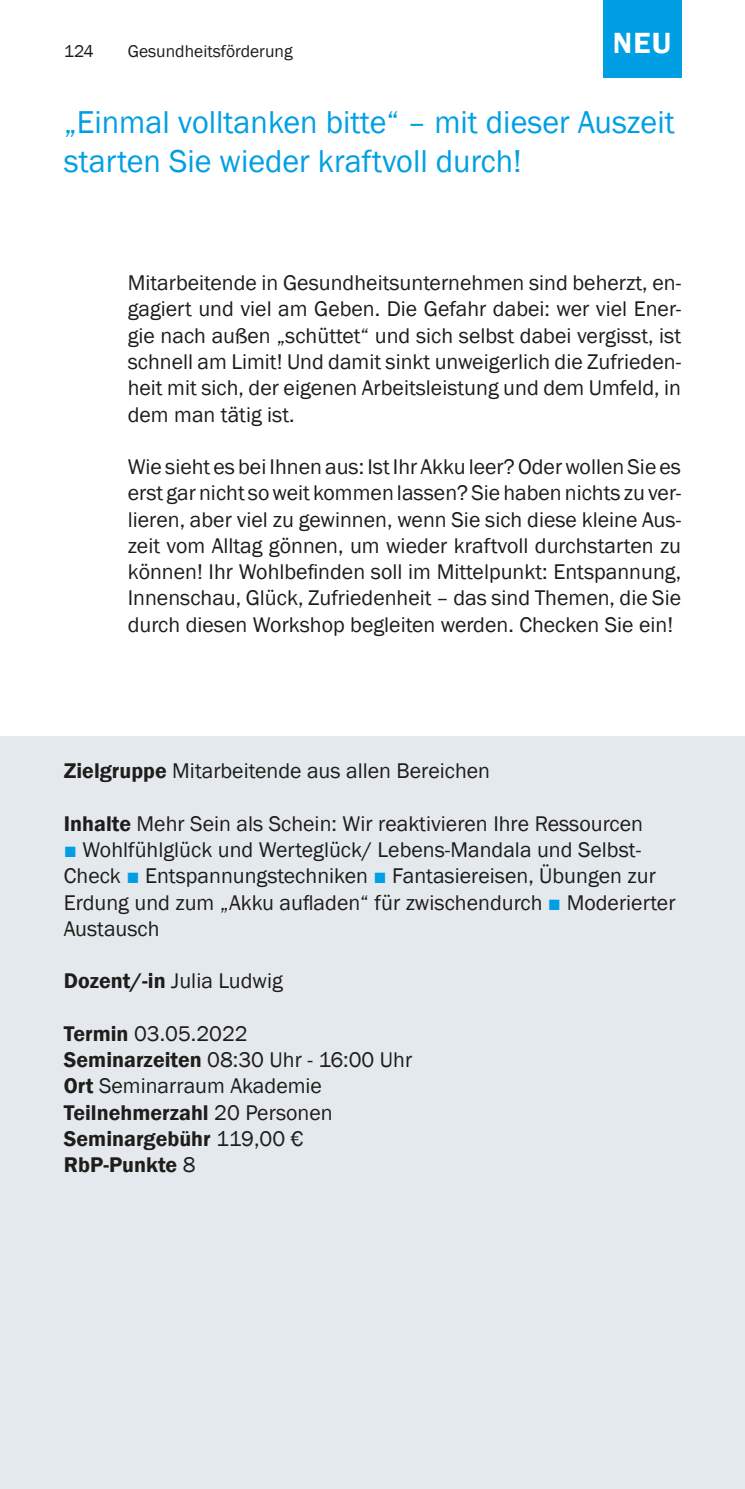
<style>
.page{position:relative;width:745px;height:1489px;background:#fff}
.page>*{position:absolute;margin:0;border:0;box-sizing:border-box;transform-origin:0 0}
.t1{font:32.5px/39px "Franklin Gothic";color:#009fe3}
.t2{font:600 30px "Franklin Gothic";color:#fff}
.t3{font:22px/26.2px "Franklin Gothic";color:#1d1d1b;text-align:justify}
.t4{font:17.5px "Franklin Gothic";color:#1d1d1b}
.s1{font-weight:600}
.s2{color:#009fe3}
</style>
<div class="page">
<div style="left:0;top:736px;width:744px;height:752px;background:#e4e9ed"></div>
<div style="left:602px;top:0;width:78px;height:78px;background:#009fe3"></div>
<hr style="left:744px;top:736px;width:1px;height:752px;background:#e4e9ed">
<p class="t4" style="left:64px;top:40px;width:32px">124</p>
<p class="t4" style="left:128px;top:40px;width:166px">Gesundheitsförderung</p>
<h2 class="t2" style="left:612px;top:25px;width:60px">NEU</h2>
<h1 class="t1" style="left:64px;top:103px;width:612px">„Einmal volltanken bitte“ – mit dieser Auszeit starten Sie wieder kraftvoll durch!</h1>
<p class="t3" style="left:128px;top:270px;width:554px">Mitarbeitende in Gesundheitsunternehmen sind beherzt, en&shy;gagiert und viel am Geben. Die Gefahr dabei: wer viel Ener&shy;gie nach außen „schüttet“ und sich selbst dabei vergisst, ist schnell am Limit! Und damit sinkt unweigerlich die Zufrieden&shy;heit mit sich, der eigenen Arbeitsleistung und dem Umfeld, in dem man tätig ist.</p>
<p class="t3" style="left:128px;top:454px;width:554px">Wie sieht es bei Ihnen aus: Ist Ihr Akku leer? Oder wollen Sie es erst gar nicht so weit kommen lassen? Sie haben nichts zu ver&shy;lieren, aber viel zu gewinnen, wenn Sie sich diese kleine Aus&shy;zeit vom Alltag gönnen, um wieder kraftvoll durchstarten zu können! Ihr Wohlbefinden soll im Mittelpunkt: Entspannung, Innenschau, Glück, Zufriedenheit – das sind Themen, die Sie durch diesen Workshop begleiten werden. Checken Sie ein!</p>
<p class="t3" style="left:64px;top:758px;width:427px"><span class="s1">Zielgruppe</span> Mitarbeitende aus allen Bereichen</p>
<p class="t3" style="left:64px;top:810px;width:580px"><span class="s1">Inhalte</span> Mehr Sein als Schein: Wir reaktivieren Ihre Ressourcen</p>
<p class="t3" style="left:64px;top:837px;width:613px;text-align:left"><span class="s2">■</span> Wohlfühlglück und Werteglück/ Lebens-Mandala und Selbst-Check <span class="s2">■</span> Entspannungstechniken <span class="s2">■</span> Fantasiereisen, Übungen zur Erdung und zum „Akku aufladen“ für zwischendurch <span class="s2">■</span> Moderierter Austausch</p>
<p class="t3" style="left:64px;top:968px;width:220px"><span class="s1">Dozent/-in</span> Julia Ludwig</p>
<p class="t3" style="left:64px;top:1020px;width:349px;text-align:left"><span class="s1">Termin</span> 03.05.2022<br><span class="s1">Seminarzeiten</span> 08:30 Uhr - 16:00 Uhr<br><span class="s1">Ort</span> Seminarraum Akademie<br><span class="s1">Teilnehmerzahl</span> 20 Personen<br><span class="s1">Seminargebühr</span> 119,00 €<br><span class="s1">RbP-Punkte</span> 8</p>
</div>
